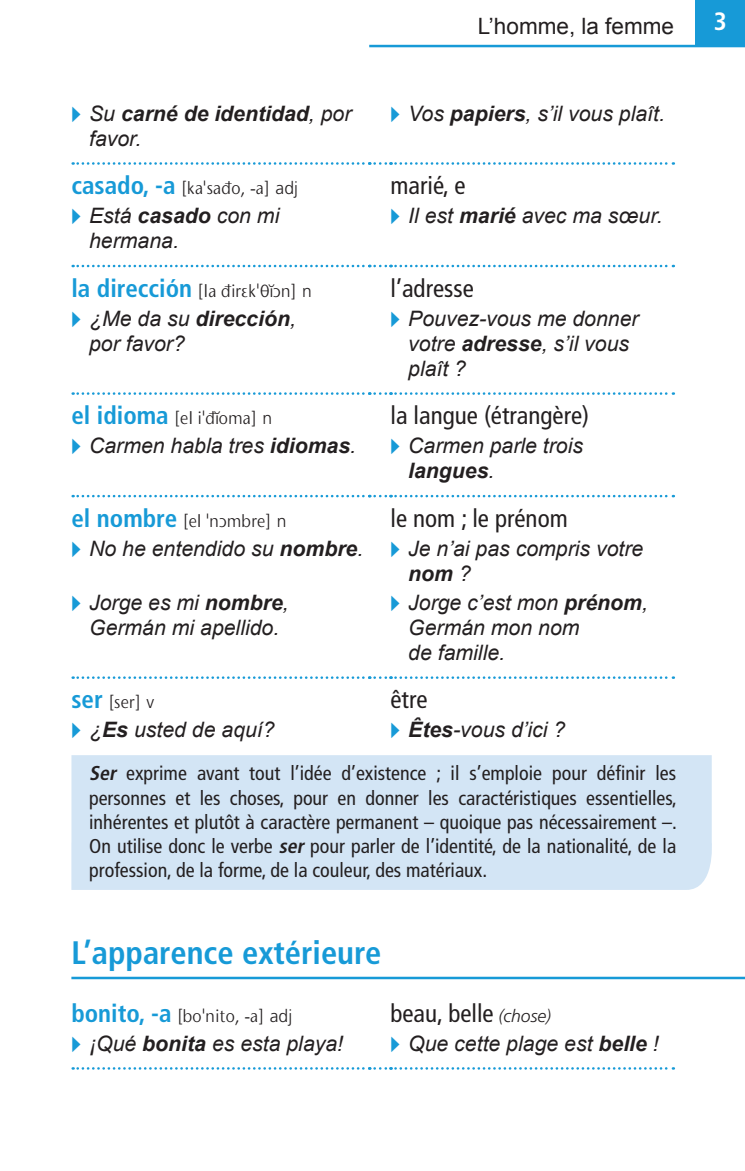
<style>
.page{position:relative;width:745px;height:1171px;background:#fff}
.page>*{position:absolute;margin:0;border:0;box-sizing:border-box;transform-origin:0 0}
.t1{font:700 condensed 32.5px "Frutiger LT Std";color:#179ad7}
.t2{font:condensed 25px "Frutiger LT Std";color:#231f20}
.t3{font:700 condensed 25px "Frutiger LT Std";color:#179ad7}
.t4{font:700 condensed 25px "Frutiger LT Std";color:#fff}
.t5{font:22.5px "Arial";color:#231f20}
.t6{font:italic 21.25px/25px "Arial";color:#231f20}
.t7{font:italic 700 21.25px/25px "Arial";color:#231f20}
.t8{font:condensed 20px/24px "Frutiger LT Std";color:#231f20;text-align:justify}
.t9{font:17.5px "LSF Neu Phonetic IPA";color:#231f20}
.s1{font-weight:400}
.s2{font-weight:700}
.s3{font-family:"Frutiger LT Std";font-weight:700;font-stretch:condensed;font-size:25px;color:#179ad7}
.s4{font-family:"Frutiger LT Std";font-weight:300}
.s5{font-weight:300;font-stretch:normal;font-size:17.5px;color:#231f20}
.s6{font-family:"LSF Neu Phonetic IPA";font-weight:400;font-stretch:normal;font-size:17.5px;color:#231f20}
.s7{font-weight:700;font-style:italic}
.s8{font-weight:300;font-style:italic;font-stretch:normal;font-size:17.5px}
</style>
<div class="page">
<div style="left:695px;top:0;width:50px;height:46px;background:#179ad7"></div>
<hr style="left:369px;top:45px;width:376px;height:2px;background:#179ad7">
<svg style="left:73px;top:265px;width:600px;height:2px"></svg>
<svg style="left:73px;top:162px;width:600px;height:3px"></svg>
<svg style="left:73px;top:392px;width:600px;height:2px"></svg>
<svg style="left:73px;top:494px;width:600px;height:3px"></svg>
<svg style="left:73px;top:676px;width:600px;height:2px"></svg>
<svg style="left:73px;top:1067px;width:600px;height:2px"></svg>
<div style="left:71px;top:755px;width:641px;height:134px;background:#d3e5f5"></div>
<hr style="left:71px;top:976px;width:674px;height:2px;background:#179ad7">
<p class="t5" style="left:477px;top:14px;width:198px">L’homme, la femme</p>
<p class="t4" style="left:713px;top:12px;width:15px">3</p>
<p class="t7" style="left:89px;top:101px;width:264px"><span class="s1">Su</span> carné de identidad<span class="s1">, por favor.</span></p>
<p class="t6" style="left:408px;top:101px;width:258px">Vos <span class="s2">papiers</span>, s’il vous plaît.</p>
<p class="t9" style="left:71px;top:178px;width:228px"><span class="s3">casado, -a</span> <span class="s4">[</span>ka'sa3o, -a<span class="s4">] adj</span></p>
<p class="t2" style="left:390px;top:175px;width:76px">marié, e</p>
<p class="t6" style="left:89px;top:203px;width:192px">Está <span class="s2">casado</span> con mi hermana.</p>
<p class="t6" style="left:408px;top:203px;width:256px">Il est <span class="s2">marié</span> avec ma sœur.</p>
<p class="t9" style="left:71px;top:280px;width:242px"><span class="s3">la dirección</span> <span class="s4">[</span>la 3irEk'T‘On<span class="s4">] n</span></p>
<p class="t2" style="left:390px;top:278px;width:85px">l’adresse</p>
<p class="t6" style="left:89px;top:306px;width:208px">¿Me da su <span class="s2">dirección</span>, por favor?</p>
<p class="t6" style="left:408px;top:306px;width:232px">Pouvez-vous me donner votre <span class="s2">adresse</span>, s’il vous plaît ?</p>
<p class="t9" style="left:71px;top:408px;width:202px"><span class="s3">el idioma</span> <span class="s4">[</span>el i'3‘oma<span class="s4">] n</span></p>
<p class="t2" style="left:390px;top:405px;width:200px">la langue (étrangère)</p>
<p class="t6" style="left:89px;top:433px;width:268px">Carmen habla tres <span class="s2">idiomas</span>.</p>
<p class="t6" style="left:408px;top:433px;width:176px">Carmen parle trois <span class="s2">langues</span>.</p>
<p class="t9" style="left:71px;top:510px;width:217px"><span class="s3">el nombre</span> <span class="s4">[</span>el 'nOmbre<span class="s4">] n</span></p>
<p class="t2" style="left:390px;top:508px;width:179px">le nom ; le prénom</p>
<p class="t6" style="left:89px;top:536px;width:276px">No he entendido su <span class="s2">nombre</span>.</p>
<p class="t6" style="left:408px;top:536px;width:237px">Je n’ai pas compris votre <span class="s2">nom</span> ?</p>
<p class="t6" style="left:89px;top:589px;width:201px">Jorge es mi <span class="s2">nombre</span>,<br>Germán mi apellido.</p>
<p class="t6" style="left:408px;top:589px;width:241px">Jorge c’est mon <span class="s2">prénom</span>,<br>Germán mon nom<br>de famille.</p>
<p class="t3" style="left:71px;top:689px;width:84px">ser <span class="s5">[</span><span class="s6">ser</span><span class="s5">] v</span></p>
<p class="t2" style="left:390px;top:689px;width:39px">être</p>
<p class="t6" style="left:89px;top:717px;width:187px">¿<span class="s2">Es</span> usted de aquí?</p>
<p class="t6" style="left:408px;top:717px;width:159px"><span class="s2">Êtes</span>-vous d’ici ?</p>
<p class="t8" style="left:89px;top:762px;width:589px"><span class="s7">Ser</span> exprime avant tout l’idée d’existence ; il s’emploie pour définir les personnes et les choses, pour en donner les caractéristiques essentielles, inhérentes et plutôt à caractère permanent – quoique pas nécessairement –.<br>On utilise donc le verbe <span class="s7">ser</span> pour parler de l’identité, de la nationalité, de la profession, de la forme, de la couleur, des matériaux.</p>
<h1 class="t1" style="left:71px;top:939px;width:311px">L’apparence extérieure</h1>
<p class="t9" style="left:71px;top:1005px;width:222px"><span class="s3">bonito, -a</span> <span class="s4">[</span>bo'nito, -a<span class="s4">] adj</span></p>
<p class="t2" style="left:390px;top:1002px;width:162px">beau, belle <span class="s8">(chose)</span></p>
<p class="t6" style="left:89px;top:1030px;width:255px">¡Qué <span class="s2">bonita</span> es esta playa!</p>
<p class="t6" style="left:408px;top:1030px;width:252px">Que cette plage est <span class="s2">belle</span> !</p>
</div>
